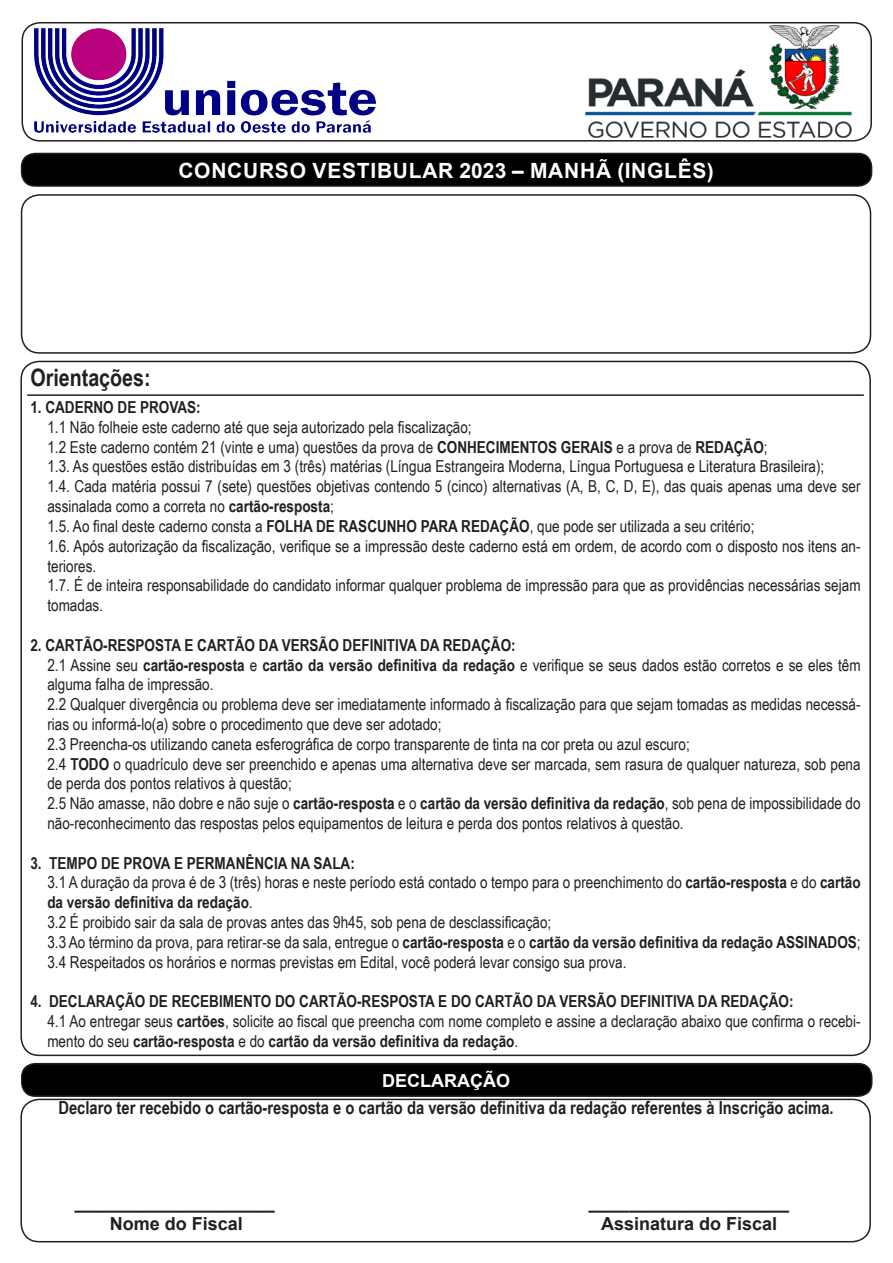
<style>
.page{position:relative;width:893px;height:1263px;background:#fff}
.page>*{position:absolute;margin:0;border:0;box-sizing:border-box;transform-origin:0 0}
.t1{font:700 24px "Arial Narrow";color:#231f20}
.t2{font:700 21px "Arial";letter-spacing:.035em;color:#fff}
.t3{font:700 18px "Arial Narrow";color:#231f20}
.t4{font:700 18px "Arial";color:#231f20}
.t5{font:700 18px "Arial";color:#fff}
.t6{font:16.5px/19.8px "Arial Narrow";color:#231f20}
.t7{font:700 16.5px "Arial Narrow";color:#231f20}
.s1{font-weight:700}
.s2{font-weight:400}
</style>
<div class="page">
<div style="left:22px;top:153px;width:850px;height:33px;background:#000;border-radius:14px"></div>
<div style="left:21px;top:153px;width:851px;height:34px;border:2px solid #231f20;border-radius:14px"></div>
<div style="left:21px;top:194px;width:850px;height:160px;border:2px solid #231f20;border-radius:18px"></div>
<div style="left:22px;top:1064px;width:850px;height:32px;background:#000;border-radius:14px"></div>
<div style="left:21px;top:1063px;width:851px;height:34px;border:2px solid #231f20;border-radius:14px"></div>
<div style="left:20px;top:1099px;width:851px;height:143px;border:2px solid #231f20;border-radius:18px"></div>
<hr style="left:27px;top:394px;width:837px;height:2px;background:#231f20">
<div style="left:22px;top:22px;width:850px;height:120px;border:2px solid #231f20;border-radius:18px"></div>
<img style="left:34px;top:28px;width:342px;height:105px">
<img style="left:585px;top:25px;width:267px;height:112px">
<p class="t2" style="left:178px;top:155px;width:537px">CONCURSO VESTIBULAR 2023 – MANHÃ (INGLÊS)</p>
<p class="t1" style="left:30px;top:359px;width:122px">Orientações:</p>
<p class="t7" style="left:30px;top:395px;width:172px">1. CADERNO DE PROVAS:</p>
<p class="t6" style="left:47px;top:417px;width:426px">1.1 Não folheie este caderno até que seja autorizado pela fiscalização;</p>
<p class="t6" style="left:47px;top:436px;width:722px">1.2 Este caderno contém 21 (vinte e uma) questões da prova de <span class="s1">CONHECIMENTOS GERAIS</span> e a prova de <span class="s1">REDAÇÃO</span>;</p>
<p class="t6" style="left:47px;top:456px;width:778px">1.3. As questões estão distribuídas em 3 (três) matérias (Língua Estrangeira Moderna, Língua Portuguesa e Literatura Brasileira);</p>
<p class="t6" style="left:47px;top:476px;width:815px">1.4. Cada matéria possui 7 (sete) questões objetivas contendo 5 (cinco) alternativas (A, B, C, D, E), das quais apenas uma deve ser assinalada como a correta no <span class="s1">cartão-resposta</span>;</p>
<p class="t6" style="left:47px;top:516px;width:709px">1.5. Ao final deste caderno consta a <span class="s1">FOLHA DE RASCUNHO PARA REDAÇÃO</span>, que pode ser utilizada a seu critério;</p>
<p class="t6" style="left:47px;top:535px;width:815px">1.6. Após autorização da fiscalização, verifique se a impressão deste caderno está em ordem, de acordo com o disposto nos itens an&shy;teriores.</p>
<p class="t6" style="left:47px;top:575px;width:815px">1.7. É de inteira responsabilidade do candidato informar qualquer problema de impressão para que as providências necessárias sejam tomadas.</p>
<p class="t7" style="left:30px;top:632px;width:487px">2. CARTÃO-RESPOSTA E CARTÃO DA VERSÃO DEFINITIVA DA REDAÇÃO:</p>
<p class="t6" style="left:47px;top:654px;width:815px">2.1 Assine seu <span class="s1">cartão-resposta</span> e <span class="s1">cartão da versão definitiva da redação</span> e verifique se seus dados estão corretos e se eles têm alguma falha de impressão.</p>
<p class="t6" style="left:47px;top:694px;width:815px">2.2 Qualquer divergência ou problema deve ser imediatamente informado à fiscalização para que sejam tomadas as medidas necessá&shy;rias ou informá-lo(a) sobre o procedimento que deve ser adotado;</p>
<p class="t6" style="left:47px;top:733px;width:644px">2.3 Preencha-os utilizando caneta esferográfica de corpo transparente de tinta na cor preta ou azul escuro;</p>
<p class="t6" style="left:47px;top:753px;width:815px">2.4 <span class="s1">TODO</span> o quadrículo deve ser preenchido e apenas uma alternativa deve ser marcada, sem rasura de qualquer natureza, sob pena de perda dos pontos relativos à questão;</p>
<p class="t6" style="left:47px;top:793px;width:815px">2.5 Não amasse, não dobre e não suje o <span class="s1">cartão-resposta</span> e o <span class="s1">cartão da versão definitiva da redação</span>, sob pena de impossibilidade do não-reconhecimento das respostas pelos equipamentos de leitura e perda dos pontos relativos à questão.</p>
<p class="t7" style="left:30px;top:850px;width:326px">3. TEMPO DE PROVA E PERMANÊNCIA NA SALA:</p>
<p class="t6" style="left:47px;top:872px;width:815px">3.1 A duração da prova é de 3 (três) horas e neste período está contado o tempo para o preenchimento do <span class="s1">cartão-resposta</span> e do <span class="s1">cartão da versão definitiva da redação</span>.</p>
<p class="t6" style="left:47px;top:912px;width:505px">3.2 É proibido sair da sala de provas antes das 9h45, sob pena de desclassificação;</p>
<p class="t7" style="left:47px;top:929px;width:815px"><span class="s2">3.3 Ao término da prova, para retirar-se da sala, entregue o</span> cartão-resposta <span class="s2">e o</span> cartão da versão definitiva da redação ASSINADOS<span class="s2">;</span></p>
<p class="t6" style="left:47px;top:951px;width:581px">3.4 Respeitados os horários e normas previstas em Edital, você poderá levar consigo sua prova.</p>
<p class="t7" style="left:30px;top:989px;width:765px">4. DECLARAÇÃO DE RECEBIMENTO DO CARTÃO-RESPOSTA E DO CARTÃO DA VERSÃO DEFINITIVA DA REDAÇÃO:</p>
<p class="t6" style="left:47px;top:1011px;width:815px">4.1 Ao entregar seus <span class="s1">cartões</span>, solicite ao fiscal que preencha com nome completo e assine a declaração abaixo que confirma o recebi&shy;mento do seu <span class="s1">cartão-resposta</span> e do <span class="s1">cartão da versão definitiva da redação</span>.</p>
<p class="t5" style="left:382px;top:1067px;width:129px">DECLARAÇÃO</p>
<p class="t3" style="left:58px;top:1094px;width:777px">Declaro ter recebido o cartão-resposta e o cartão da versão definitiva da redação referentes à Inscrição acima.</p>
<p class="t4" style="left:75px;top:1190px;width:202px">____________________</p>
<p class="t4" style="left:589px;top:1190px;width:202px">____________________</p>
<p class="t4" style="left:110px;top:1211px;width:135px">Nome do Fiscal</p>
<p class="t4" style="left:601px;top:1211px;width:178px">Assinatura do Fiscal</p>
</div>
